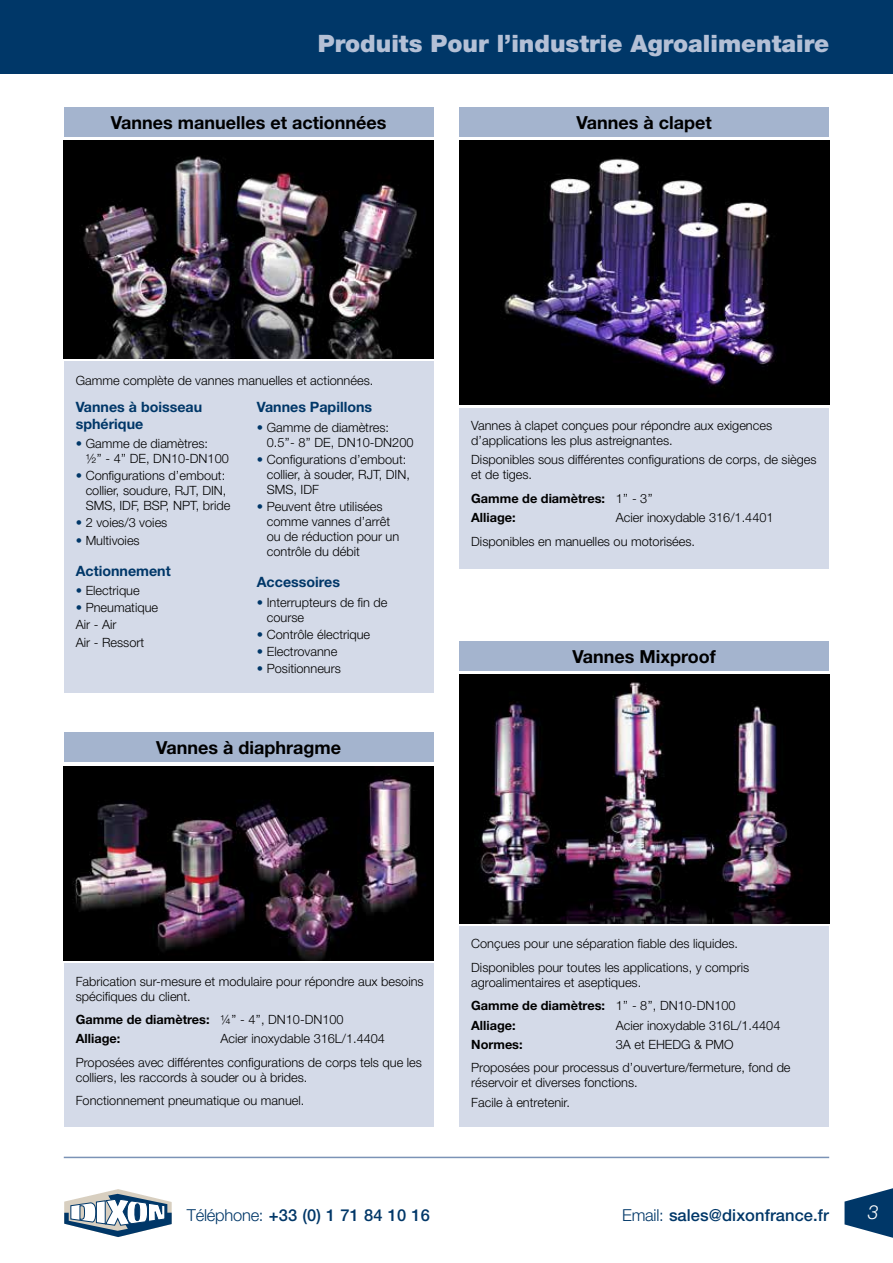
<style>
.page{position:relative;width:893px;height:1263px;background:#fff}
.page>*{position:absolute;margin:0;border:0;box-sizing:border-box;transform-origin:0 0}
.t1{font:900 24px "Helvetica Neue";color:#b4c0d6}
.t2{font:italic 300 19.5px "Helvetica Neue";color:#fff}
.t3{font:700 18px "Helvetica Neue";color:#000}
.t4{font:500 16.5px "Helvetica Neue";letter-spacing:.005em;color:#003768}
.t5{font:700 14.25px/16.5px "Helvetica Neue";color:#003768}
.t6{font:300 12.75px/15px "Helvetica Neue";color:#000}
.t7{font:700 12.75px/19.2px "Helvetica Neue";color:#000}
.s1{color:#003768}
.s2{font-weight:300}
.s3{font-weight:700}
</style>
<div class="page">
<div style="left:64px;top:361px;width:370px;height:332px;background:#d4dae8"></div>
<div style="left:459px;top:408px;width:370px;height:161px;background:#d4dae8"></div>
<div style="left:459px;top:926px;width:370px;height:200px;background:#d4dae8"></div>
<div style="left:64px;top:963px;width:370px;height:163px;background:#d4dae8"></div>
<svg style="left:844px;top:1188px;width:49px;height:50px"></svg>
<svg style="left:64px;top:1189px;width:108px;height:48px"></svg>
<div style="left:0;top:0;width:893px;height:73px;background:#003768"></div>
<div style="left:64px;top:107px;width:370px;height:30px;background:#a4b4ce"></div>
<div style="left:459px;top:107px;width:370px;height:30px;background:#a4b4ce"></div>
<hr style="left:64px;top:1157px;width:765px;height:1px;background:#7b93b6">
<img style="left:459px;top:675px;width:370px;height:248px">
<img style="left:64px;top:766px;width:370px;height:194px">
<img style="left:64px;top:141px;width:370px;height:217px">
<img style="left:459px;top:140px;width:370px;height:264px">
<div style="left:459px;top:641px;width:370px;height:30px;background:#a4b4ce"></div>
<div style="left:64px;top:732px;width:370px;height:30px;background:#a4b4ce"></div>
<h1 class="t1" style="left:318px;top:29px;width:513px">Produits Pour l’industrie Agroalimentaire</h1>
<h3 class="t3" style="left:111px;top:111px;width:277px">Vannes manuelles et actionnées</h3>
<h3 class="t3" style="left:577px;top:111px;width:137px">Vannes à clapet</h3>
<p class="t6" style="left:76px;top:373px;width:299px">Gamme complète de vannes manuelles et actionnées.</p>
<p class="t5" style="left:76px;top:399px;width:128px">Vannes à boisseau sphérique</p>
<p class="t6" style="left:86px;top:436px;width:145px;text-indent:-10px"><span class="s1">•</span> Gamme de diamètres:<br>½’’ - 4’’ DE, DN10-DN100</p>
<p class="t6" style="left:86px;top:468px;width:146px;text-indent:-10px"><span class="s1">•</span> Configurations d’embout: collier, soudure, RJT, DIN,<br>SMS, IDF, BSP, NPT, bride</p>
<p class="t6" style="left:76px;top:515px;width:93px"><span class="s1">•</span> 2 voies/3 voies</p>
<p class="t6" style="left:76px;top:532px;width:65px"><span class="s1">•</span> Multivoies</p>
<p class="t5" style="left:76px;top:562px;width:96px">Actionnement</p>
<p class="t6" style="left:76px;top:583px;width:66px"><span class="s1">•</span> Electrique</p>
<p class="t6" style="left:76px;top:599px;width:84px;line-height:17.1px"><span class="s1">•</span> Pneumatique<br>Air - Air<br>Air - Ressort</p>
<p class="t5" style="left:257px;top:399px;width:117px">Vannes Papillons</p>
<p class="t6" style="left:267px;top:419px;width:148px;text-indent:-10px"><span class="s1">•</span> Gamme de diamètres:<br>0.5’’- 8’’ DE, DN10-DN200</p>
<p class="t6" style="left:267px;top:451px;width:145px;text-indent:-10px"><span class="s1">•</span> Configurations d’embout: collier, à souder, RJT, DIN,<br>SMS, IDF</p>
<p class="t6" style="left:267px;top:499px;width:134px;text-indent:-10px"><span class="s1">•</span> Peuvent être utilisées comme vannes d’arrêt ou de réduction pour un contrôle du débit</p>
<p class="t5" style="left:257px;top:574px;width:85px">Accessoires</p>
<p class="t6" style="left:267px;top:594px;width:122px;text-indent:-10px"><span class="s1">•</span> Interrupteurs de fin de course</p>
<p class="t6" style="left:257px;top:626px;width:115px"><span class="s1">•</span> Contrôle électrique</p>
<p class="t6" style="left:257px;top:643px;width:82px"><span class="s1">•</span> Electrovanne</p>
<p class="t6" style="left:257px;top:661px;width:86px"><span class="s1">•</span> Positionneurs</p>
<h3 class="t3" style="left:156px;top:737px;width:186px">Vannes à diaphragme</h3>
<p class="t6" style="left:471px;top:418px;width:302px">Vannes à clapet conçues pour répondre aux exigences d’applications les plus astreignantes.</p>
<p class="t6" style="left:471px;top:452px;width:347px">Disponibles sous différentes configurations de corps, de sièges et de tiges.</p>
<p class="t7" style="left:471px;top:488px;width:183px">Gamme de diamètres: <span class="s2">1’’ - 3’’<br></span>Alliage:</p>
<p class="t6" style="left:471px;top:505px;width:304px;line-height:23.5px;text-indent:145px">Acier inoxydable 316/1.4401<br>Disponibles en manuelles ou motorisées.</p>
<h3 class="t3" style="left:573px;top:645px;width:145px">Vannes Mixproof</h3>
<p class="t6" style="left:76px;top:973px;width:349px">Fabrication sur-mesure et modulaire pour répondre aux besoins spécifiques du client.</p>
<p class="t7" style="left:76px;top:1009px;width:269px">Gamme de diamètres: <span class="s2">¼’’ - 4’’, DN10-DN100<br></span>Alliage:</p>
<p class="t6" style="left:76px;top:1027px;width:348px;line-height:23.5px;text-indent:145px">Acier inoxydable 316L/1.4404<br>Proposées avec différentes configurations de corps tels que les</p>
<p class="t6" style="left:76px;top:1065px;width:233px;line-height:23.5px">colliers, les raccords à souder ou à brides.<br>Fonctionnement pneumatique ou manuel.</p>
<p class="t6" style="left:471px;top:932px;width:280px;line-height:23.5px">Conçues pour une séparation fiable des liquides.<br>Disponibles pour toutes les applications, y compris</p>
<p class="t6" style="left:471px;top:970px;width:266px;line-height:23.5px">agroalimentaires et aseptiques.<br><span class="s3">Gamme de diamètres:</span> 1’’ - 8’’, DN10-DN100</p>
<p class="t7" style="left:471px;top:1015px;width:46px">Alliage:</p>
<p class="t6" style="left:616px;top:1017px;width:166px">Acier inoxydable 316L/1.4404</p>
<p class="t7" style="left:471px;top:1034px;width:53px">Normes:</p>
<p class="t6" style="left:471px;top:1032px;width:321px;line-height:23.5px;text-indent:145px">3A et EHEDG &amp; PMO<br>Proposées pour processus d’ouverture/fermeture, fond de</p>
<p class="t6" style="left:471px;top:1073px;width:168px;line-height:19.2px">réservoir et diverses fonctions.<br>Facile à entretenir.</p>
<p class="t4" style="left:187px;top:1205px;width:244px"><span class="s2">Téléphone:</span> +33 (0) 1 71 84 10 16</p>
<p class="t4" style="left:622px;top:1205px;width:208px"><span class="s2">Email:</span> sales@dixonfrance.fr</p>
<h2 class="t2" style="left:868px;top:1201px;width:12px">3</h2>
</div>
